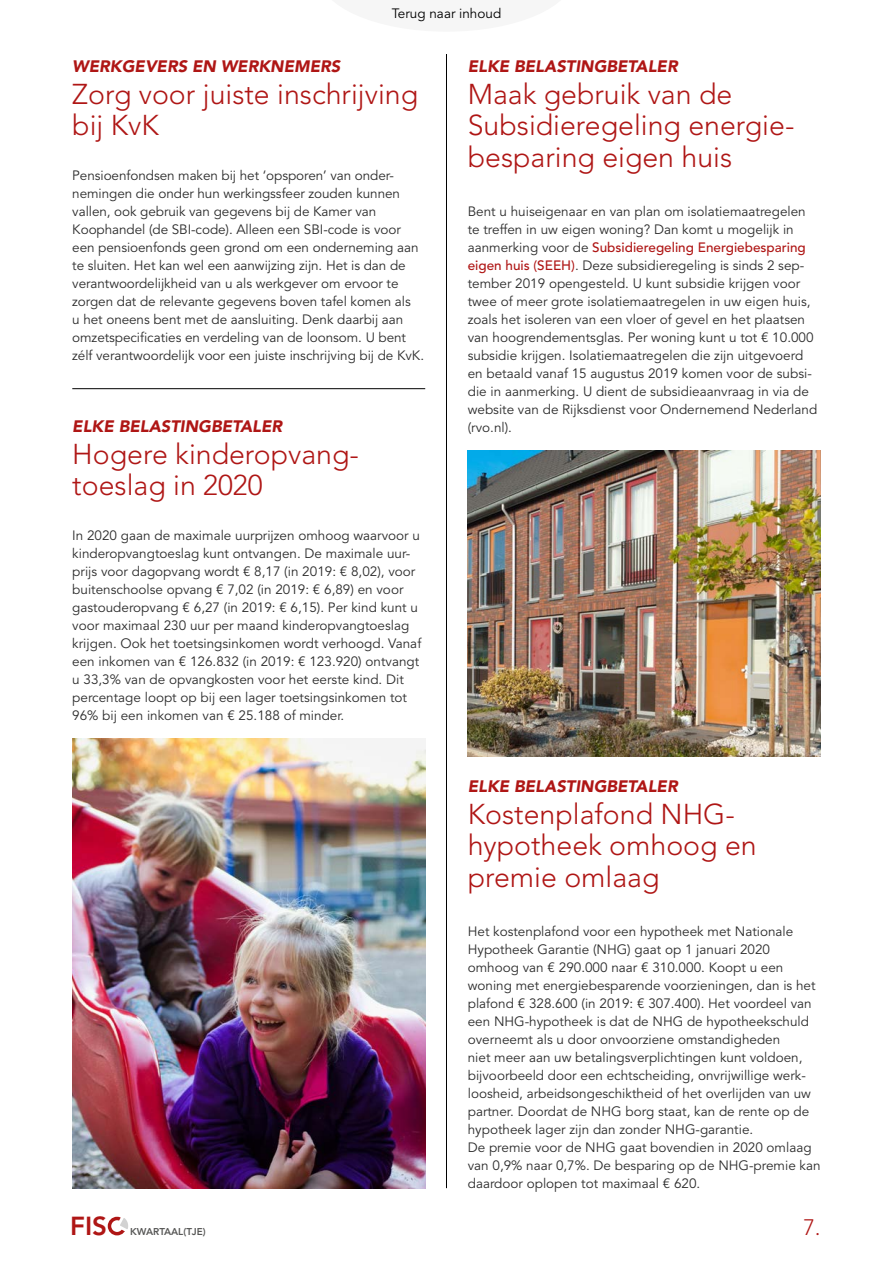
<style>
.page{position:relative;width:893px;height:1263px;background:#fff}
.page>*{position:absolute;margin:0;border:0;box-sizing:border-box;transform-origin:0 0}
.t1{font:300 28.5px/31.5px "Avenir LT";color:#af1615}
.t2{font:800 25.95px "Avenir LT";color:#af1615}
.t3{font:300 22.2px "Avenir LT";color:#af1615}
.t4{font:italic 900 16.5px "Avenir LT";color:#af1615}
.t5{font:13.5px/18px "Avenir LT";color:#2c2c2c}
.t6{font:13.5px "Avenir LT";color:#000}
.t7{font:800 9.9px "Avenir LT";color:#575756}
.s1{font-weight:500;color:#af1615}
</style>
<div class="page">
<div style="left:108px;top:1217px;width:18px;height:18px;border:3px solid #af1615;border-radius:50%"></div>
<svg style="left:114px;top:1216px;width:14px;height:19px"></svg>
<img style="left:72px;top:738px;width:353px;height:450px">
<img style="left:468px;top:450px;width:353px;height:306px">
<hr style="left:72px;top:388px;width:353px;height:1px;background:#000">
<hr style="left:446px;top:54px;width:1px;height:1134px;background:#000">
<p class="t6" style="left:392px;top:5px;width:111px">Terug naar inhoud</p>
<p class="t4" style="left:72px;top:56px;width:269px">WERKGEVERS EN WERKNEMERS</p>
<h1 class="t1" style="left:72px;top:78px;width:347px">Zorg voor juiste inschrijving bij KvK</h1>
<p class="t5" style="left:72px;top:167px;width:353px">Pensioenfondsen maken bij het ‘opsporen’ van onder&shy;nemingen die onder hun werkingssfeer zouden kunnen vallen, ook gebruik van gegevens bij de Kamer van Koophandel (de SBI-code). Alleen een SBI-code is voor een pensioenfonds geen grond om een onderneming aan te sluiten. Het kan wel een aanwijzing zijn. Het is dan de verantwoordelijkheid van u als werkgever om ervoor te zorgen dat de relevante gegevens boven tafel komen als<br>u het oneens bent met de aansluiting. Denk daarbij aan omzetspecificaties en verdeling van de loonsom. U bent zélf verantwoordelijk voor een juiste inschrijving bij de KvK.</p>
<p class="t4" style="left:72px;top:416px;width:211px">ELKE BELASTINGBETALER</p>
<h1 class="t1" style="left:72px;top:438px;width:286px">Hogere kinderopvang&shy;toeslag in 2020</h1>
<p class="t5" style="left:72px;top:527px;width:351px">In 2020 gaan de maximale uurprijzen omhoog waarvoor u kinderopvangtoeslag kunt ontvangen. De maximale uur&shy;prijs voor dagopvang wordt € 8,17 (in 2019: € 8,02), voor buitenschoolse opvang € 7,02 (in 2019: € 6,89) en voor gastouderopvang € 6,27 (in 2019: € 6,15). Per kind kunt u voor maximaal 230 uur per maand kinderopvangtoeslag krijgen. Ook het toetsingsinkomen wordt verhoogd. Vanaf een inkomen van € 126.832 (in 2019: € 123.920) ontvangt u 33,3% van de opvangkosten voor het eerste kind. Dit percentage loopt op bij een lager toetsingsinkomen tot 96% bij een inkomen van € 25.188 of minder.</p>
<p class="t4" style="left:468px;top:56px;width:211px">ELKE BELASTINGBETALER</p>
<h1 class="t1" style="left:468px;top:78px;width:328px">Maak gebruik van de<br>Subsidieregeling energie&shy;besparing eigen huis</h1>
<p class="t5" style="left:468px;top:203px;width:351px">Bent u huiseigenaar en van plan om isolatiemaatregelen te treffen in uw eigen woning? Dan komt u mogelijk in aanmerking voor de <span class="s1">Subsidieregeling Energiebesparing eigen huis (SEEH)</span>. Deze subsidieregeling is sinds 2 sep&shy;tember 2019 opengesteld. U kunt subsidie krijgen voor twee of meer grote isolatiemaatregelen in uw eigen huis, zoals het isoleren van een vloer of gevel en het plaatsen van hoogrendementsglas. Per woning kunt u tot € 10.000 subsidie krijgen. Isolatiemaatregelen die zijn uitgevoerd en betaald vanaf 15 augustus 2019 komen voor de subsi&shy;die in aanmerking. U dient de subsidieaanvraag in via de website van de Rijksdienst voor Ondernemend Nederland (rvo.nl).</p>
<p class="t4" style="left:468px;top:776px;width:211px">ELKE BELASTINGBETALER</p>
<h1 class="t1" style="left:468px;top:798px;width:290px">Kostenplafond NHG&shy;hypotheek omhoog en premie omlaag</h1>
<p class="t5" style="left:468px;top:923px;width:354px">Het kostenplafond voor een hypotheek met Nationale Hypotheek Garantie (NHG) gaat op 1 januari 2020 omhoog van € 290.000 naar € 310.000. Koopt u een woning met energiebesparende voorzieningen, dan is het plafond € 328.600 (in 2019: € 307.400). Het voordeel van een NHG-hypotheek is dat de NHG de hypotheekschuld overneemt als u door onvoorziene omstandigheden<br>niet meer aan uw betalingsverplichtingen kunt voldoen, bijvoorbeeld door een echtscheiding, onvrijwillige werk&shy;loosheid, arbeidsongeschiktheid of het overlijden van uw partner. Doordat de NHG borg staat, kan de rente op de hypotheek lager zijn dan zonder NHG-garantie.<br>De premie voor de NHG gaat bovendien in 2020 omlaag van 0,9% naar 0,7%. De besparing op de NHG-premie kan daardoor oplopen tot maximaal € 620.</p>
<h2 class="t2" style="left:70px;top:1210px;width:38px">FIS</h2>
<p class="t7" style="left:130px;top:1226px;width:77px">KWARTAAL(TJE)</p>
<h3 class="t3" style="left:803px;top:1214px;width:19px">7.</h3>
</div>
